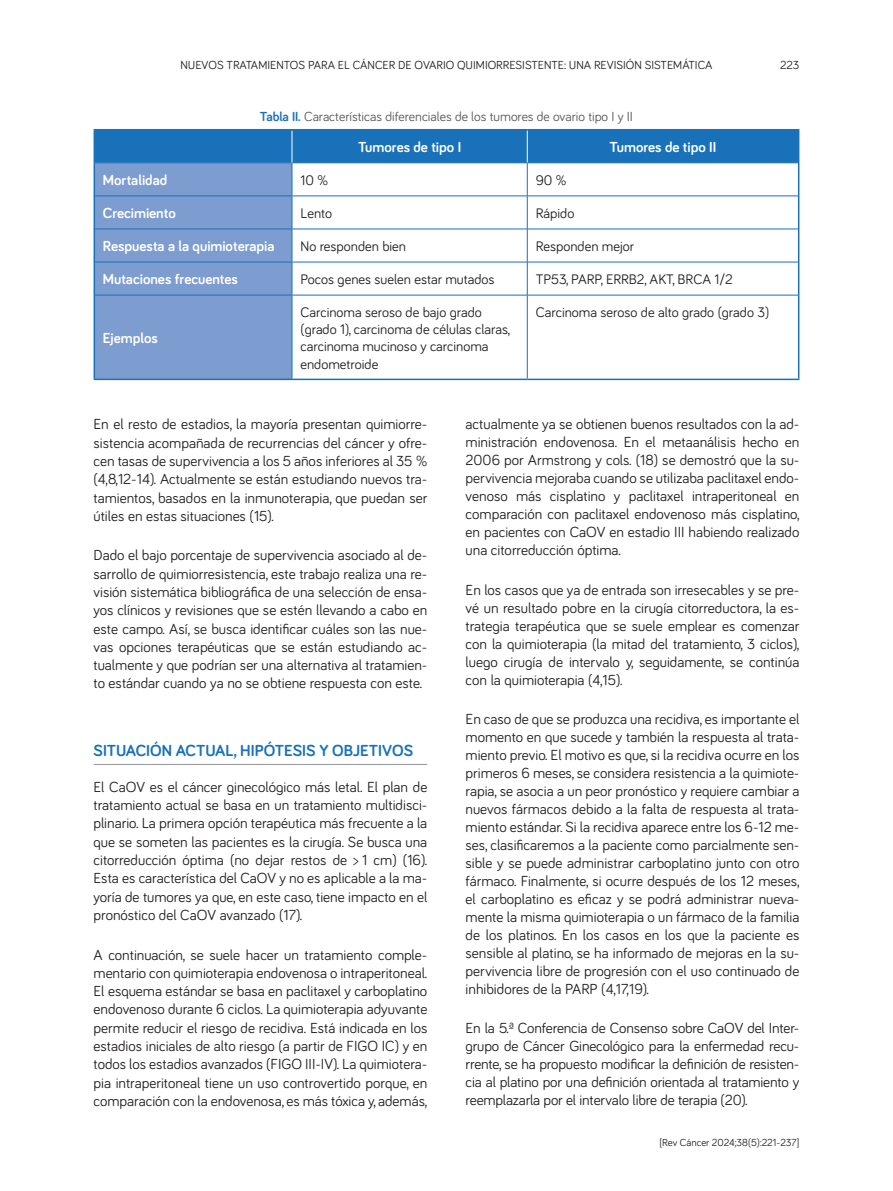
<style>
.page{position:relative;width:893px;height:1191px;background:#fff}
.page>*{position:absolute;margin:0;border:0;box-sizing:border-box;transform-origin:0 0}
.Ladillo_1{font:700 16.5px "Bariol";color:#1971ba}
.TEXTO_BAS{font:15px/18px "Bariol";color:#231f20;text-align:justify}
.Cabecera_Tabla{font:700 15px "Bariol";color:#fff}
.t1{font:14.25px/17.2px "Bariol";color:#231f20}
.Titulo_Tabla{font:13.5px "Bariol";color:#57585a}
.t2{font:12px "Bariol";color:#231f20}
.t3{font:10.5px "Bariol";color:#231f20}
.s1{font-weight:700;color:#1971ba}
</style>
<div class="page">
<hr style="left:94px;top:764px;width:333px;height:1px;background:#939598">
<svg style="left:293px;top:163px;width:505px;height:215px"></svg>
<div style="left:95px;top:130px;width:703px;height:32px;background:#1971ba"></div>
<div style="left:95px;top:163px;width:197px;height:215px;background:#7d9cd0"></div>
<hr style="left:798px;top:163px;width:1px;height:33px;background:#1971ba">
<hr style="left:798px;top:196px;width:1px;height:33px;background:#1971ba">
<hr style="left:798px;top:229px;width:1px;height:33px;background:#1971ba">
<hr style="left:798px;top:262px;width:1px;height:33px;background:#1971ba">
<hr style="left:798px;top:295px;width:1px;height:83px;background:#1971ba">
<hr style="left:292px;top:378px;width:235px;height:2px;background:#1971ba">
<hr style="left:527px;top:378px;width:272px;height:2px;background:#1971ba">
<hr style="left:292px;top:195px;width:235px;height:1px;background:#1971ba">
<hr style="left:528px;top:195px;width:270px;height:1px;background:#1971ba">
<hr style="left:292px;top:228px;width:235px;height:1px;background:#1971ba">
<hr style="left:528px;top:228px;width:270px;height:1px;background:#1971ba">
<hr style="left:292px;top:262px;width:235px;height:1px;background:#1971ba">
<hr style="left:528px;top:262px;width:270px;height:1px;background:#1971ba">
<hr style="left:292px;top:295px;width:235px;height:1px;background:#1971ba">
<hr style="left:528px;top:295px;width:270px;height:1px;background:#1971ba">
<hr style="left:95px;top:195px;width:197px;height:1px;background:#1971ba">
<hr style="left:95px;top:228px;width:197px;height:1px;background:#1971ba">
<hr style="left:95px;top:262px;width:197px;height:1px;background:#1971ba">
<hr style="left:95px;top:295px;width:197px;height:1px;background:#1971ba">
<hr style="left:95px;top:162px;width:197px;height:1px;background:#1971ba">
<hr style="left:292px;top:162px;width:235px;height:1px;background:#1971ba">
<hr style="left:527px;top:162px;width:271px;height:1px;background:#1971ba">
<hr style="left:292px;top:163px;width:1px;height:33px;background:#1971ba">
<hr style="left:527px;top:163px;width:1px;height:33px;background:#1971ba">
<hr style="left:292px;top:196px;width:1px;height:33px;background:#1971ba">
<hr style="left:527px;top:196px;width:1px;height:33px;background:#1971ba">
<hr style="left:292px;top:229px;width:1px;height:33px;background:#1971ba">
<hr style="left:527px;top:229px;width:1px;height:33px;background:#1971ba">
<hr style="left:292px;top:262px;width:1px;height:33px;background:#1971ba">
<hr style="left:527px;top:262px;width:1px;height:33px;background:#1971ba">
<hr style="left:292px;top:295px;width:1px;height:83px;background:#1971ba">
<hr style="left:527px;top:295px;width:1px;height:83px;background:#1971ba">
<hr style="left:292px;top:130px;width:1px;height:32px;background:#fff">
<hr style="left:527px;top:130px;width:1px;height:32px;background:#fff">
<hr style="left:94px;top:129px;width:198px;height:1px;background:#1971ba">
<hr style="left:292px;top:129px;width:235px;height:1px;background:#1971ba">
<hr style="left:527px;top:129px;width:272px;height:1px;background:#1971ba">
<hr style="left:94px;top:378px;width:198px;height:2px;background:#1971ba">
<hr style="left:94px;top:130px;width:1px;height:33px;background:#1971ba">
<hr style="left:798px;top:130px;width:1px;height:33px;background:#1971ba">
<hr style="left:94px;top:163px;width:1px;height:33px;background:#1971ba">
<hr style="left:94px;top:196px;width:1px;height:33px;background:#1971ba">
<hr style="left:94px;top:229px;width:1px;height:33px;background:#1971ba">
<hr style="left:94px;top:262px;width:1px;height:33px;background:#1971ba">
<hr style="left:94px;top:295px;width:1px;height:83px;background:#1971ba">
<p class="t2" style="left:180px;top:57px;width:16px">Nuevos</p>
<p class="t2" style="left:227px;top:57px;width:8px">tratamientos</p>
<p class="t2" style="left:308px;top:57px;width:8px">para</p>
<p class="t2" style="left:338px;top:57px;width:23px">el cáncer</p>
<p class="t2" style="left:398px;top:57px;width:24px">de ovario</p>
<p class="t2" style="left:457px;top:57px;width:8px">quimiorresistente</p>
<p class="t2" style="left:564px;top:57px;width:13px">: una</p>
<p class="t2" style="left:594px;top:57px;width:7px">revisión</p>
<p class="t2" style="left:645px;top:57px;width:8px">sistemática</p>
<p class="t2" style="left:780px;top:57px;width:21px">223</p>
<p class="Titulo_Tabla" style="left:260px;top:107px;width:375px"><span class="s1">Tabla II.</span> Características diferenciales de los tumores de ovario tipo I y II</p>
<p class="Cabecera_Tabla" style="left:358px;top:137px;width:105px">Tumores de tipo I</p>
<p class="Cabecera_Tabla" style="left:610px;top:137px;width:108px">Tumores de tipo II</p>
<p class="Cabecera_Tabla" style="left:103px;top:170px;width:66px">Mortalidad</p>
<p class="t1" style="left:300px;top:171px;width:29px">10 %</p>
<p class="t1" style="left:536px;top:171px;width:32px">90 %</p>
<p class="Cabecera_Tabla" style="left:103px;top:203px;width:75px">Crecimiento</p>
<p class="t1" style="left:300px;top:204px;width:33px">Lento</p>
<p class="t1" style="left:536px;top:204px;width:40px">Rápido</p>
<p class="Cabecera_Tabla" style="left:103px;top:236px;width:173px">Respuesta a la quimioterapia</p>
<p class="t1" style="left:300px;top:237px;width:107px">No responden bien</p>
<p class="t1" style="left:536px;top:237px;width:100px">Responden mejor</p>
<p class="Cabecera_Tabla" style="left:103px;top:269px;width:137px">Mutaciones frecuentes</p>
<p class="t1" style="left:300px;top:270px;width:196px">Pocos genes suelen estar mutados</p>
<p class="t1" style="left:536px;top:270px;width:199px">TP53, PARP, ERRB2, AKT, BRCA 1/2</p>
<p class="Cabecera_Tabla" style="left:103px;top:328px;width:57px">Ejemplos</p>
<p class="t1" style="left:300px;top:303px;width:211px">Carcinoma seroso de bajo grado (grado 1), carcinoma de células claras, carcinoma mucinoso y carcinoma endometroide</p>
<p class="t1" style="left:536px;top:303px;width:235px">Carcinoma seroso de alto grado (grado 3)</p>
<p class="TEXTO_BAS" style="left:94px;top:414px;width:335px">En el resto de estadios, la mayoría presentan quimiorre&shy;sistencia acompañada de recurrencias del cáncer y ofre&shy;cen tasas de supervivencia a los 5 años inferiores al 35 % (4,8,12-14). Actualmente se están estudiando nuevos tra&shy;tamientos, basados en la inmunoterapia, que puedan ser útiles en estas situaciones (15).</p>
<p class="TEXTO_BAS" style="left:94px;top:545px;width:335px">Dado el bajo porcentaje de supervivencia asociado al de&shy;sarrollo de quimiorresistencia, este trabajo realiza una re&shy;visión sistemática bibliográfica de una selección de ensa&shy;yos clínicos y revisiones que se estén llevando a cabo en este campo. Así, se busca identificar cuáles son las nue&shy;vas opciones terapéuticas que se están estudiando ac&shy;tualmente y que podrían ser una alternativa al tratamien&shy;to estándar cuando ya no se obtiene respuesta con este.</p>
<p class="Ladillo_1" style="left:94px;top:738px;width:321px">SITUACIÓN ACTUAL, HIPÓTESIS Y OBJETIVOS</p>
<p class="TEXTO_BAS" style="left:94px;top:777px;width:335px">El CaOV es el cáncer ginecológico más letal. El plan de tratamiento actual se basa en un tratamiento multidisci&shy;plinario. La primera opción terapéutica más frecuente a la que se someten las pacientes es la cirugía. Se busca una citorreducción óptima (no dejar restos de &gt; 1 cm) (16).<br>Esta es característica del CaOV y no es aplicable a la ma&shy;yoría de tumores ya que, en este caso, tiene impacto en el pronóstico del CaOV avanzado (17).</p>
<p class="TEXTO_BAS" style="left:94px;top:944px;width:335px">A continuación, se suele hacer un tratamiento comple&shy;mentario con quimioterapia endovenosa o intraperitoneal.<br>El esquema estándar se basa en paclitaxel y carboplatino endovenoso durante 6 ciclos. La quimioterapia adyuvante permite reducir el riesgo de recidiva. Está indicada en los estadios iniciales de alto riesgo (a partir de FIGO IC) y en todos los estadios avanzados (FIGO III-IV). La quimiotera&shy;pia intraperitoneal tiene un uso controvertido porque, en comparación con la endovenosa, es más tóxica y, además,</p>
<p class="TEXTO_BAS" style="left:466px;top:414px;width:335px">actualmente ya se obtienen buenos resultados con la ad&shy;ministración endovenosa. En el metaanálisis hecho en 2006 por Armstrong y cols. (18) se demostró que la su&shy;pervivencia mejoraba cuando se utilizaba paclitaxel endo&shy;venoso más cisplatino y paclitaxel intraperitoneal en comparación con paclitaxel endovenoso más cisplatino, en pacientes con CaOV en estadio III habiendo realizado una citorreducción óptima.</p>
<p class="TEXTO_BAS" style="left:466px;top:580px;width:335px">En los casos que ya de entrada son irresecables y se pre&shy;vé un resultado pobre en la cirugía citorreductora, la es&shy;trategia terapéutica que se suele emplear es comenzar con la quimioterapia (la mitad del tratamiento, 3 ciclos), luego cirugía de intervalo y, seguidamente, se continúa con la quimioterapia (4,15).</p>
<p class="TEXTO_BAS" style="left:466px;top:709px;width:335px">En caso de que se produzca una recidiva, es importante el momento en que sucede y también la respuesta al trata&shy;miento previo. El motivo es que, si la recidiva ocurre en los primeros 6 meses, se considera resistencia a la quimiote&shy;rapia, se asocia a un peor pronóstico y requiere cambiar a nuevos fármacos debido a la falta de respuesta al trata&shy;miento estándar. Si la recidiva aparece entre los 6-12 me&shy;ses, clasificaremos a la paciente como parcialmente sen&shy;sible y se puede administrar carboplatino junto con otro fármaco. Finalmente, si ocurre después de los 12 meses, el carboplatino es eficaz y se podrá administrar nueva&shy;mente la misma quimioterapia o un fármaco de la familia de los platinos. En los casos en los que la paciente es sensible al platino, se ha informado de mejoras en la su&shy;pervivencia libre de progresión con el uso continuado de inhibidores de la PARP (4,17,19).</p>
<p class="TEXTO_BAS" style="left:466px;top:1018px;width:335px">En la 5.ª Conferencia de Consenso sobre CaOV del Inter&shy;grupo de Cáncer Ginecológico para la enfermedad recu&shy;rrente, se ha propuesto modificar la definición de resisten&shy;cia al platino por una definición orientada al tratamiento y reemplazarla por el intervalo libre de terapia (20).</p>
<p class="t3" style="left:659px;top:1135px;width:141px">[Rev Cáncer 2024;38(5):221-237]</p>
</div>
